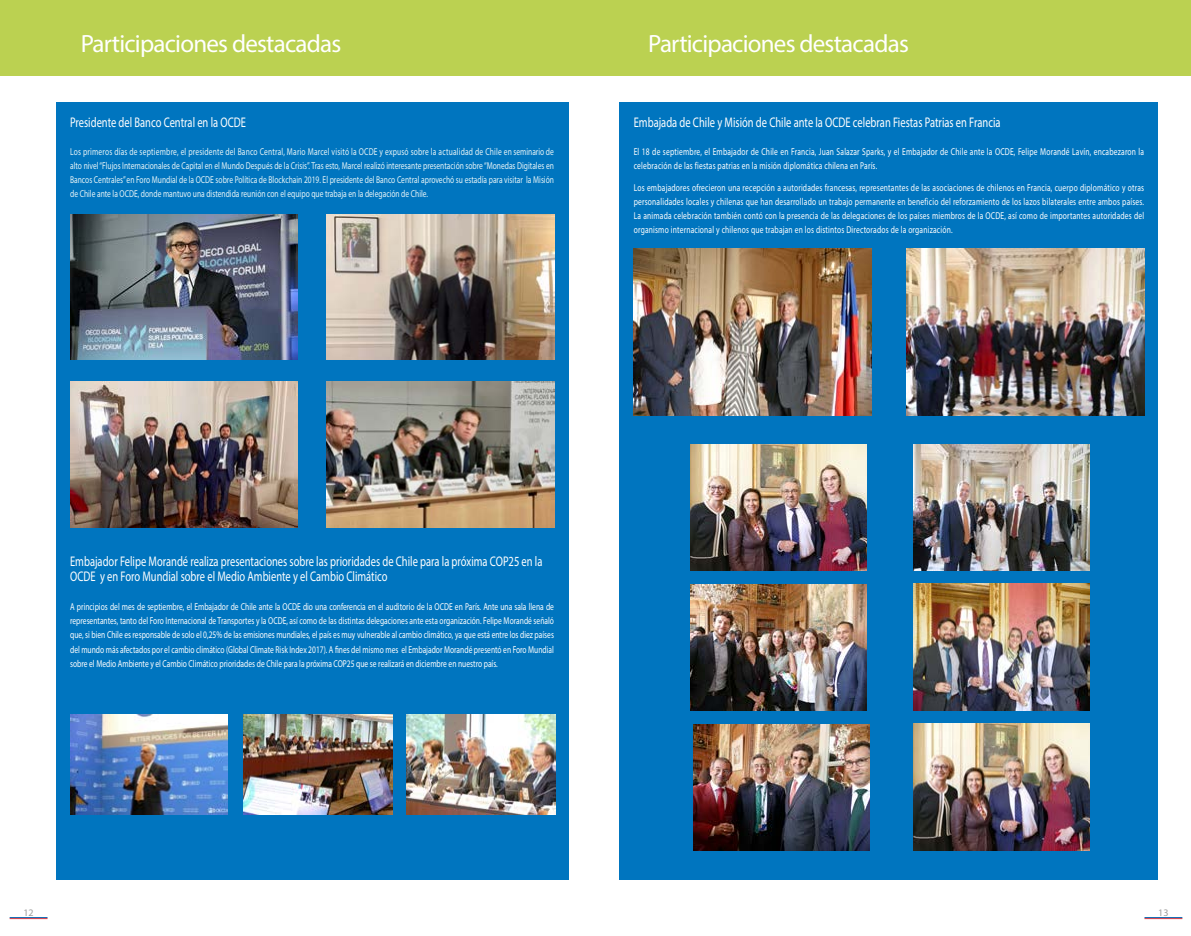
<style>
.page{position:relative;width:1191px;height:936px;background:#fff}
.page>*{position:absolute;margin:0;border:0;box-sizing:border-box;transform-origin:0 0}
._002_Título{font:25px "Myriad Pro";letter-spacing:-.03em;color:#fff}
.Título_Participacion{font:14px/14.4px "Myriad Pro";color:#fff;scale:.75 1}
.Participaciones_dest{font:10px/14.4px "Myriad Pro";letter-spacing:.025em;color:#fff;text-align:justify;scale:.75 1}
.Participaciones_dest-2{font:10px/14px "Myriad Pro";color:#e7f4f7;text-align:justify;scale:.75 1}
.t1{font:10px "Myriad Pro";color:#9d9d9c}
</style>
<div class="page">
<hr style="left:10px;top:918px;width:38px;height:1px;background:#e73439">
<hr style="left:10px;top:917px;width:38px;height:1px;background:#0063af">
<hr style="left:1144px;top:918px;width:38px;height:1px;background:#e73439">
<hr style="left:1144px;top:917px;width:38px;height:1px;background:#0063af">
<div style="left:56px;top:102px;width:512px;height:439px;background:#0075bf"></div>
<div style="left:0;top:0;width:595px;height:75px;background:#bbd151"></div>
<div style="left:56px;top:541px;width:512px;height:338px;background:#0075bf"></div>
<img style="left:71px;top:214px;width:227px;height:146px">
<img style="left:327px;top:214px;width:227px;height:146px">
<img style="left:71px;top:382px;width:227px;height:145px">
<img style="left:327px;top:382px;width:227px;height:145px">
<div style="left:619px;top:102px;width:539px;height:777px;background:#0075bf"></div>
<div style="left:595px;top:0;width:596px;height:75px;background:#bbd151"></div>
<img style="left:634px;top:249px;width:238px;height:166px">
<img style="left:906px;top:249px;width:238px;height:166px">
<img style="left:690px;top:444px;width:176px;height:126px">
<img style="left:913px;top:444px;width:176px;height:126px">
<img style="left:690px;top:584px;width:176px;height:126px">
<img style="left:693px;top:724px;width:176px;height:126px">
<img style="left:913px;top:584px;width:176px;height:126px">
<img style="left:913px;top:723px;width:176px;height:127px">
<img style="left:71px;top:714px;width:156px;height:100px">
<img style="left:243px;top:714px;width:149px;height:100px">
<img style="left:406px;top:714px;width:150px;height:100px">
<p class="_002_Título" style="left:81px;top:28px;width:262px">Participaciones destacadas</p>
<p class="Título_Participacion" style="left:70px;top:115px;width:236px">Presidente del Banco Central en la OCDE</p>
<p class="Participaciones_dest-2" style="left:70px;top:144px;width:646px">Los primeros días de septiembre, el presidente del Banco Central, Mario Marcel visitó la OCDE y expusó sobre la actualidad de Chile en seminario de alto nivel “Flujos Internacionales de Capital en el Mundo Después de la Crisis”. Tras esto, Marcel realizó interesante presentación sobre “Monedas Digitales en Bancos Centrales” en Foro Mundial de la OCDE sobre Política de Blockchain 2019. El presidente del Banco Central aprovechó su estadía para visitar la Misión de Chile ante la OCDE, donde mantuvo una distendida reunión con el equipo que trabaja en la delegación de Chile.</p>
<p class="_002_Título" style="left:648px;top:28px;width:262px">Participaciones destacadas</p>
<p class="Título_Participacion" style="left:634px;top:115px;width:490px">Embajada de Chile y Misión de Chile ante la OCDE celebran Fiestas Patrias en Francia</p>
<p class="Participaciones_dest" style="left:634px;top:144px;width:682px;line-height:14px">El 18 de septiembre, el Embajador de Chile en Francia, Juan Salazar Sparks, y el Embajador de Chile ante la OCDE, Felipe Morandé Lavín, encabezaron la celebración de las fiestas patrias en la misión diplomática chilena en París.</p>
<p class="Participaciones_dest" style="left:634px;top:181px;width:682px;line-height:14px">Los embajadores ofrecieron una recepción a autoridades francesas, representantes de las asociaciones de chilenos en Francia, cuerpo diplomático y otras personalidades locales y chilenas que han desarrollado un trabajo permanente en beneficio del reforzamiento de los lazos bilaterales entre ambos países.<br>La animada celebración también contó con la presencia de las delegaciones de los países miembros de la OCDE, así como de importantes autoridades del organismo internacional y chilenos que trabajan en los distintos Directorados de la organización.</p>
<p class="Título_Participacion" style="left:70px;top:554px;width:631px">Embajador Felipe Morandé realiza presentaciones sobre las prioridades de Chile para la próxima COP25 en la<br>OCDE y en Foro Mundial sobre el Medio Ambiente y el Cambio Climático</p>
<p class="Participaciones_dest" style="left:70px;top:599px;width:647px">A principios del mes de septiembre, el Embajador de Chile ante la OCDE dio una conferencia en el auditorio de la OCDE en París. Ante una sala llena de representantes, tanto del Foro Internacional de Transportes y la OCDE, así como de las distintas delegaciones ante esta organización. Felipe Morandé señaló que, si bien Chile es responsable de solo el 0,25% de las emisiones mundiales, el país es muy vulnerable al cambio climático, ya que está entre los diez países del mundo más afectados por el cambio climático (Global Climate Risk Index 2017). A fines del mismo mes el Embajador Morandé presentó en Foro Mundial sobre el Medio Ambiente y el Cambio Climático prioridades de Chile para la próxima COP25 que se realizará en diciembre en nuestro país.</p>
<p class="t1" style="left:23px;top:906px;width:12px">12</p>
<p class="t1" style="left:1158px;top:906px;width:12px">13</p>
</div>
